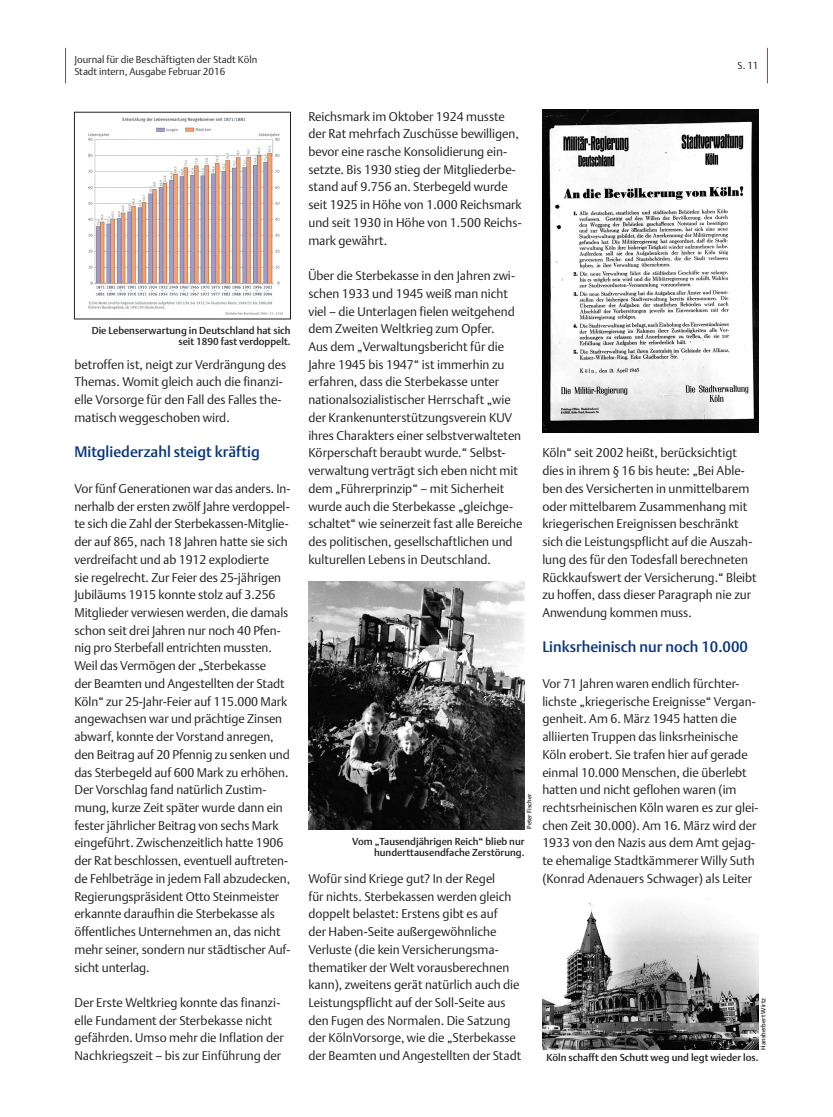
<style>
.page{position:relative;width:833px;height:1117px;background:#fff}
.page>*{position:absolute;margin:0;border:0;box-sizing:border-box;transform-origin:0 0}
.t1{font:15px "DTL Argo T Medium";color:#08357c}
.t2{font:12.5px/17.8px "DTL Argo T Light";letter-spacing:-.005em;color:#231f20}
.t3{font:10px/11.2px "DTL Argo T Medium";color:#231f20;text-align:right}
.t4{font:10px/12px "DTL Argo T Light";color:#231f20}
.t5{font:6.25px "DTL Argo T Medium";color:#231f20}
</style>
<div class="page">
<hr style="left:65px;top:48px;width:1px;height:35px;background:#ee1d23">
<hr style="left:767px;top:48px;width:1px;height:35px;background:#ee1d23">
<img style="left:88px;top:118px;width:195px;height:196px">
<div style="left:74px;top:112px;width:217px;height:207px;border:1px solid #231f20"></div>
<img style="left:308px;top:581px;width:216px;height:248px">
<img style="left:542px;top:110px;width:216px;height:322px">
<img style="left:542px;top:898px;width:216px;height:151px">
<p class="t4" style="left:74px;top:53px;width:184px">Journal für die Beschäftigten der Stadt Köln<br>Stadt intern, Ausgabe Februar 2016</p>
<p class="t4" style="left:737px;top:59px;width:22px">S. 11</p>
<p class="t2" style="left:308px;top:107px;width:215px">Reichsmark im Oktober 1924 musste der Rat mehrfach Zuschüsse bewilligen, bevor eine rasche Konsolidierung ein&shy;setzte. Bis 1930 stieg der Mitgliederbe&shy;stand auf 9.756 an. Sterbegeld wurde seit 1925 in Höhe von 1.000 Reichsmark und seit 1930 in Höhe von 1.500 Reichs&shy;mark gewährt.</p>
<p class="t2" style="left:308px;top:266px;width:216px">Über die Sterbekasse in den Jahren zwi&shy;schen 1933 und 1945 weiß man nicht viel – die Unterlagen fielen weitgehend dem Zweiten Weltkrieg zum Opfer.<br>Aus dem „Verwaltungsbericht für die Jahre 1945 bis 1947“ ist immerhin zu erfahren, dass die Sterbekasse unter nationalsozialistischer Herrschaft „wie der Krankenunterstützungsverein KUV ihres Charakters einer selbstverwalteten Körperschaft beraubt wurde.“ Selbst&shy;verwaltung verträgt sich eben nicht mit dem „Führerprinzip“ – mit Sicherheit wurde auch die Sterbekasse „gleichge&shy;schaltet“ wie seinerzeit fast alle Bereiche des politischen, gesellschaftlichen und kulturellen Lebens in Deutschland.</p>
<p class="t3" style="left:92px;top:324px;width:200px">Die Lebenserwartung in Deutschland hat sich seit 1890 fast verdoppelt.</p>
<p class="t2" style="left:74px;top:355px;width:213px">betroffen ist, neigt zur Verdrängung des Themas. Womit gleich auch die finanzi&shy;elle Vorsorge für den Fall des Falles the&shy;matisch weggeschoben wird.</p>
<p class="t1" style="left:74px;top:443px;width:187px">Mitgliederzahl steigt kräftig</p>
<p class="t2" style="left:74px;top:479px;width:218px">Vor fünf Generationen war das anders. In&shy;nerhalb der ersten zwölf Jahre verdoppel&shy;te sich die Zahl der Sterbekassen-Mitglie&shy;der auf 865, nach 18 Jahren hatte sie sich verdreifacht und ab 1912 explodierte<br>sie regelrecht. Zur Feier des 25-jährigen Jubiläums 1915 konnte stolz auf 3.256<br>Mitglieder verwiesen werden, die damals schon seit drei Jahren nur noch 40 Pfen&shy;nig pro Sterbefall entrichten mussten.<br>Weil das Vermögen der „Sterbekasse<br>der Beamten und Angestellten der Stadt Köln“ zur 25-Jahr-Feier auf 115.000 Mark angewachsen war und prächtige Zinsen abwarf, konnte der Vorstand anregen, den Beitrag auf 20 Pfennig zu senken und das Sterbegeld auf 600 Mark zu erhöhen.<br>Der Vorschlag fand natürlich Zustim&shy;mung, kurze Zeit später wurde dann ein fester jährlicher Beitrag von sechs Mark eingeführt. Zwischenzeitlich hatte 1906 der Rat beschlossen, eventuell auftreten&shy;de Fehlbeträge in jedem Fall abzudecken, Regierungspräsident Otto Steinmeister erkannte daraufhin die Sterbekasse als öffentliches Unternehmen an, das nicht mehr seiner, sondern nur städtischer Auf&shy;sicht unterlag.</p>
<p class="t2" style="left:74px;top:993px;width:211px">Der Erste Weltkrieg konnte das finanzi&shy;elle Fundament der Sterbekasse nicht gefährden. Umso mehr die Inflation der Nachkriegszeit – bis zur Einführung der</p>
<p class="t2" style="left:542px;top:444px;width:216px">Köln“ seit 2002 heißt, berücksichtigt dies in ihrem § 16 bis heute: „Bei Able&shy;ben des Versicherten in unmittelbarem oder mittelbarem Zusammenhang mit kriegerischen Ereignissen beschränkt sich die Leistungspflicht auf die Auszah&shy;lung des für den Todesfall berechneten Rückkaufswert der Versicherung.“ Bleibt zu hoffen, dass dieser Paragraph nie zur Anwendung kommen muss.</p>
<p class="t1" style="left:542px;top:638px;width:207px">Linksrheinisch nur noch 10.000</p>
<p class="t2" style="left:542px;top:674px;width:218px">Vor 71 Jahren waren endlich fürchter&shy;lichste „kriegerische Ereignisse“ Vergan&shy;genheit. Am 6. März 1945 hatten die alliierten Truppen das linksrheinische Köln erobert. Sie trafen hier auf gerade einmal 10.000 Menschen, die überlebt hatten und nicht geflohen waren (im rechtsrheinischen Köln waren es zur glei&shy;chen Zeit 30.000). Am 16. März wird der 1933 von den Nazis aus dem Amt gejag&shy;te ehemalige Stadtkämmerer Willy Suth (Konrad Adenauers Schwager) als Leiter</p>
<p class="t5" style="left:525px;top:828px;width:37px;rotate:-90deg">Peter Fischer</p>
<p class="t3" style="left:352px;top:835px;width:174px">Vom „Tausendjährigen Reich“ blieb nur hunderttausendfache Zerstörung.</p>
<p class="t2" style="left:308px;top:869px;width:214px">Wofür sind Kriege gut? In der Regel<br>für nichts. Sterbekassen werden gleich doppelt belastet: Erstens gibt es auf<br>der Haben-Seite außergewöhnliche Verluste (die kein Versicherungsma&shy;thematiker der Welt vorausberechnen kann), zweitens gerät natürlich auch die Leistungspflicht auf der Soll-Seite aus den Fugen des Normalen. Die Satzung der KölnVorsorge, wie die „Sterbekasse der Beamten und Angestellten der Stadt</p>
<p class="t5" style="left:759px;top:1049px;width:53px;rotate:-90deg">Hansherbert Wirtz</p>
<p class="t3" style="left:546px;top:1051px;width:214px">Köln schafft den Schutt weg und legt wieder los.</p>
</div>
